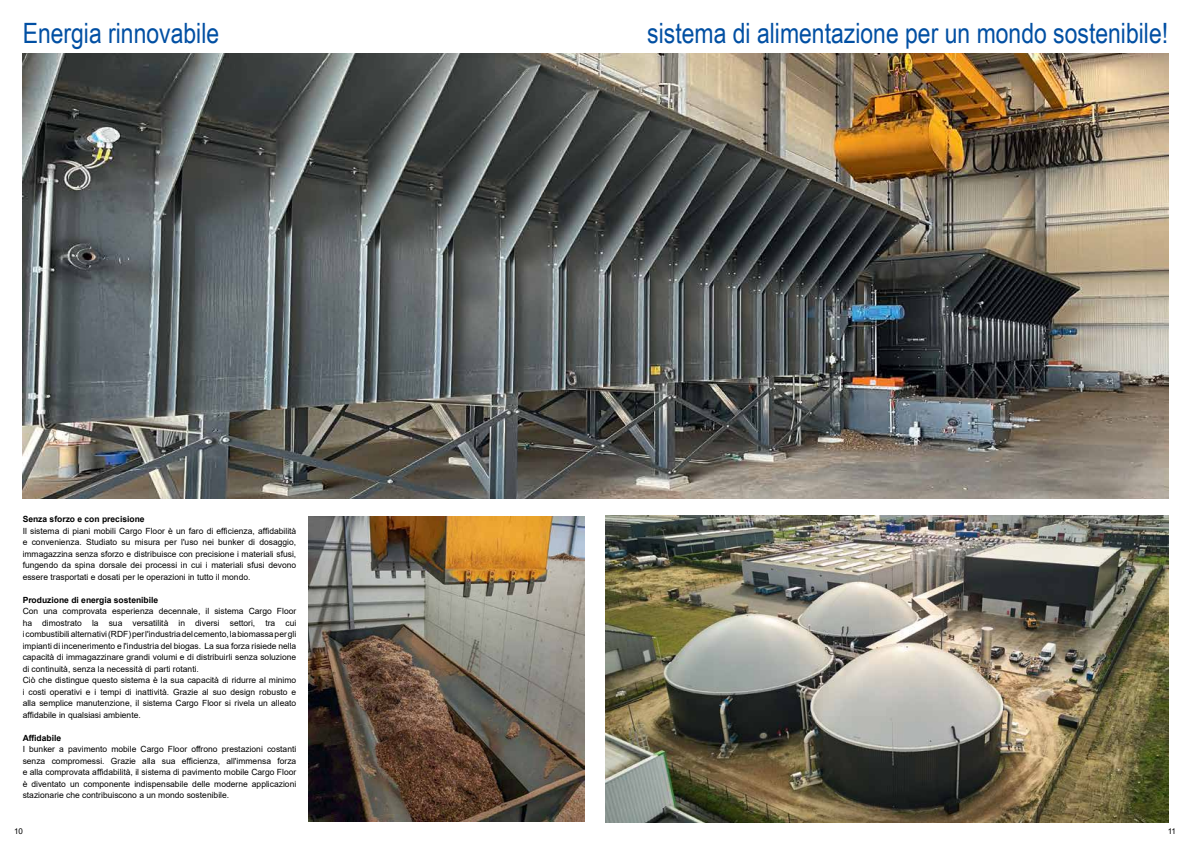
<style>
.page{position:relative;width:1191px;height:842px;background:#fff}
.page>*{position:absolute;margin:0;border:0;box-sizing:border-box;transform-origin:0 0}
.t1{font:28px "Arial Narrow";color:#004fa3}
.t2{font:8.5px/11.5px "Arial";color:#000;text-align:justify}
.t3{font:700 8.5px "Arial";color:#000}
.t4{font:8px "Arial";color:#000}
</style>
<div class="page">
<img style="left:23px;top:54px;width:1145px;height:445px">
<img style="left:308px;top:516px;width:277px;height:306px">
<img style="left:605px;top:516px;width:563px;height:306px">
<h1 class="t1" style="left:23px;top:13px;width:198px">Energia rinnovabile</h1>
<p class="t3" style="left:23px;top:513px;width:123px">Senza sforzo e con precisione</p>
<p class="t2" style="left:23px;top:525px;width:275px">Il sistema di piani mobili Cargo Floor è un faro di efficienza, affidabilità e convenienza. Studiato su misura per l'uso nei bunker di dosaggio, immagazzina senza sforzo e distribuisce con precisione i materiali sfusi, fungendo da spina dorsale dei processi in cui i materiali sfusi devono essere trasportati e dosati per le operazioni in tutto il mondo.</p>
<p class="t3" style="left:23px;top:594px;width:137px">Produzione di energia sostenibile</p>
<p class="t2" style="left:23px;top:605px;width:275px;text-align:left">Con una comprovata esperienza decennale, il sistema Cargo Floor ha dimostrato la sua versatilità in diversi settori, tra cui i combustibili alternativi (RDF) per l'industria del cemento, la biomassa per gli impianti di incenerimento e l'industria del biogas. La sua forza risiede nella capacità di immagazzinare grandi volumi e di distribuirli senza soluzione di continuità, senza la necessità di parti rotanti.<br>Ciò che distingue questo sistema è la sua capacità di ridurre al minimo i costi operativi e i tempi di inattività. Grazie al suo design robusto e alla semplice manutenzione, il sistema Cargo Floor si rivela un alleato affidabile in qualsiasi ambiente.</p>
<p class="t3" style="left:23px;top:732px;width:40px">Affidabile</p>
<p class="t2" style="left:23px;top:743px;width:275px">I bunker a pavimento mobile Cargo Floor offrono prestazioni costanti senza compromessi. Grazie alla sua efficienza, all'immensa forza e alla comprovata affidabilità, il sistema di pavimento mobile Cargo Floor è diventato un componente indispensabile delle moderne applicazioni stazionarie che contribuiscono a un mondo sostenibile.</p>
<h1 class="t1" style="left:647px;top:13px;width:522px">sistema di alimentazione per un mondo sostenibile!</h1>
<p class="t4" style="left:14px;top:825px;width:10px">10</p>
<p class="t4" style="left:1167px;top:825px;width:10px">11</p>
</div>
